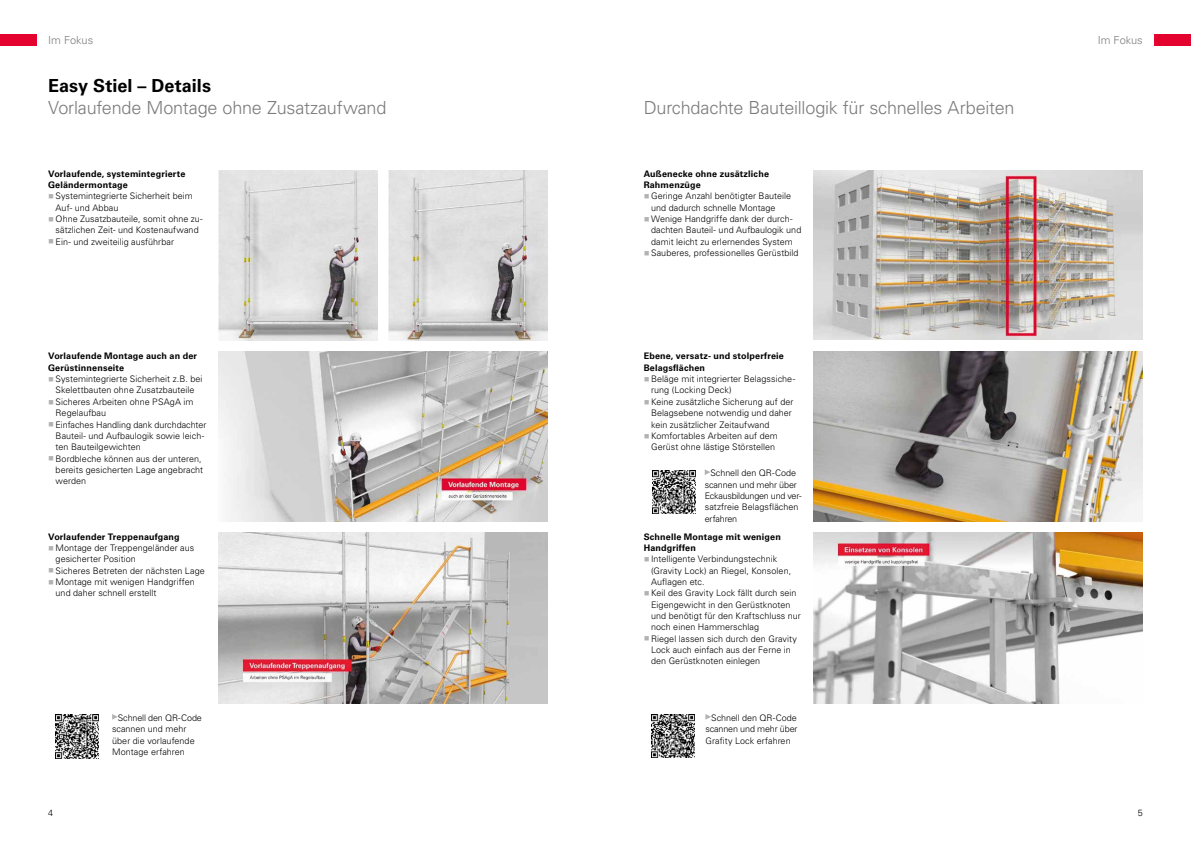
<style>
.page{position:relative;width:1191px;height:842px;background:#fff}
.page>*{position:absolute;margin:0;border:0;box-sizing:border-box;transform-origin:0 0}
.t1{font:300 18px "Univers LT Pro";letter-spacing:-.01em;color:#7c7b7b}
.t2{font:700 18px "Univers LT Pro";color:#000}
.t3{font:300 11px "Univers LT Pro";letter-spacing:-.005em;color:#7c7b7b}
.t4{font:300 9px/11.3px "Univers LT Pro";letter-spacing:.005em;color:#000}
.t5{font:700 9px/11.3px "Univers LT Pro";letter-spacing:.015em;color:#000}
.t6{font:300 9px/11.3px "Univers LT Pro";letter-spacing:-.015em;color:#000}
.s1{font-family:"Arial Unicode MS";font-weight:400;font-size:10px;color:#b3b2b2}
</style>
<div class="page">
<div style="left:1154px;top:34px;width:37px;height:11px;background:#e4032e"></div>
<div style="left:0;top:34px;width:37px;height:11px;background:#e4032e"></div>
<img style="left:218px;top:170px;width:159px;height:170px">
<img style="left:218px;top:351px;width:329px;height:171px">
<img style="left:814px;top:351px;width:328px;height:171px">
<img style="left:814px;top:170px;width:328px;height:170px">
<img style="left:218px;top:533px;width:329px;height:170px">
<img style="left:814px;top:533px;width:328px;height:170px">
<img style="left:388px;top:170px;width:159px;height:170px">
<img style="left:55px;top:715px;width:44px;height:43px">
<img style="left:652px;top:470px;width:43px;height:44px">
<img style="left:651px;top:714px;width:43px;height:43px">
<svg style="left:112px;top:714px;width:6px;height:6px"></svg>
<svg style="left:705px;top:714px;width:6px;height:6px"></svg>
<svg style="left:704px;top:469px;width:6px;height:6px"></svg>
<p class="t3" style="left:48px;top:33px;width:46px">Im Fokus</p>
<p class="t3" style="left:1097px;top:33px;width:46px">Im Fokus</p>
<h1 class="t2" style="left:48px;top:75px;width:164px">Easy Stiel – Details</h1>
<h1 class="t1" style="left:48px;top:98px;width:340px">Vorlaufende Montage ohne Zusatzaufwand</h1>
<h1 class="t1" style="left:643px;top:98px;width:372px">Durchdachte Bauteillogik für schnelles Arbeiten</h1>
<p class="t5" style="left:48px;top:168px;width:139px">Vorlaufende, systemintegrierte<br>Geländermontage</p>
<p class="t4" style="left:56px;top:191px;width:139px;text-indent:-7px"><span class="s1">■</span>Systemintegrierte Sicherheit beim<br>Auf- und Abbau</p>
<p class="t4" style="left:48px;top:213px;width:156px;text-align:center"><span class="s1">■</span>Ohne Zusatzbauteile, somit ohne zu&shy;sätzlichen Zeit- und Kostenaufwand</p>
<p class="t4" style="left:48px;top:236px;width:127px"><span class="s1">■</span>Ein- und zweiteilig ausführbar</p>
<p class="t5" style="left:48px;top:351px;width:150px">Vorlaufende Montage auch an der<br>Gerüstinnenseite</p>
<p class="t4" style="left:48px;top:373px;width:156px;text-align:center"><span class="s1">■</span>Systemintegrierte Sicherheit z.B. bei<br>Skelettbauten ohne Zusatzbauteile</p>
<p class="t4" style="left:56px;top:396px;width:140px;text-indent:-7px"><span class="s1">■</span>Sicheres Arbeiten ohne PSAgA im<br>Regelaufbau</p>
<p class="t4" style="left:56px;top:419px;width:152px;text-indent:-7px"><span class="s1">■</span> Einfaches Handling dank durchdachter<br>Bauteil- und Aufbaulogik sowie leich&shy;ten Bauteilgewichten</p>
<p class="t4" style="left:56px;top:453px;width:149px;text-indent:-7px"><span class="s1">■</span>Bordbleche können aus der unteren, bereits gesicherten Lage angebracht werden</p>
<p class="t5" style="left:48px;top:531px;width:133px">Vorlaufender Treppenaufgang</p>
<p class="t4" style="left:56px;top:542px;width:140px;text-indent:-7px"><span class="s1">■</span>Montage der Treppengeländer aus gesicherter Position</p>
<p class="t4" style="left:48px;top:565px;width:158px"><span class="s1">■</span>Sicheres Betreten der nächsten Lage</p>
<p class="t4" style="left:56px;top:576px;width:141px;text-indent:-7px"><span class="s1">■</span>Montage mit wenigen Handgriffen und daher schnell erstellt</p>
<p class="t5" style="left:643px;top:168px;width:127px">Außenecke ohne zusätzliche<br>Rahmenzüge</p>
<p class="t4" style="left:651px;top:191px;width:142px;text-indent:-7px"><span class="s1">■</span> Geringe Anzahl benötigter Bauteile und dadurch schnelle Montage</p>
<p class="t4" style="left:651px;top:213px;width:152px;text-indent:-7px"><span class="s1">■</span>Wenige Handgriffe dank der durch&shy;dachten Bauteil- und Aufbaulogik und damit leicht zu erlernendes System</p>
<p class="t4" style="left:643px;top:247px;width:156px"><span class="s1">■</span>Sauberes, professionelles Gerüstbild</p>
<p class="t5" style="left:643px;top:351px;width:142px">Ebene, versatz- und stolperfreie<br>Belagsflächen</p>
<p class="t4" style="left:651px;top:373px;width:146px;text-indent:-7px"><span class="s1">■</span>Beläge mit integrierter Belagssiche&shy;rung (Locking Deck)</p>
<p class="t4" style="left:651px;top:396px;width:144px;text-indent:-7px"><span class="s1">■</span>Keine zusätzliche Sicherung auf der<br>Belagsebene notwendig und daher kein zusätzlicher Zeitaufwand</p>
<p class="t4" style="left:643px;top:430px;width:136px;text-align:center"><span class="s1">■</span>Komfortables Arbeiten auf dem<br>Gerüst ohne lästige Störstellen</p>
<p class="t6" style="left:704px;top:468px;width:98px;text-indent:6px">Schnell den QR-Code scannen und mehr über<br>Eckausbildungen und ver&shy;satzfreie Belagsflächen erfahren</p>
<p class="t5" style="left:643px;top:531px;width:139px">Schnelle Montage mit wenigen<br>Handgriffen</p>
<p class="t4" style="left:651px;top:553px;width:142px;text-indent:-7px"><span class="s1">■</span>Intelligente Verbindungstechnik (Gravity Lock) an Riegel, Konsolen,<br>Auflagen etc.</p>
<p class="t4" style="left:651px;top:587px;width:151px;text-indent:-7px"><span class="s1">■</span>Keil des Gravity Lock fällt durch sein Eigengewicht in den Gerüstknoten und benötigt für den Kraftschluss nur noch einen Hammerschlag</p>
<p class="t4" style="left:651px;top:633px;width:147px;text-indent:-7px"><span class="s1">■</span>Riegel lassen sich durch den Gravity<br>Lock auch einfach aus der Ferne in den Gerüstknoten einlegen</p>
<p class="t4" style="left:112px;top:712px;width:91px;text-indent:6px">Schnell den QR-Code scannen und mehr über die vorlaufende<br>Montage erfahren</p>
<p class="t4" style="left:705px;top:712px;width:94px;text-align:justify;text-indent:6px">Schnell den QR-Code scannen und mehr über Grafity Lock erfahren</p>
<p class="t4" style="left:48px;top:808px;width:7px">4</p>
<p class="t4" style="left:1137px;top:808px;width:7px">5</p>
</div>
